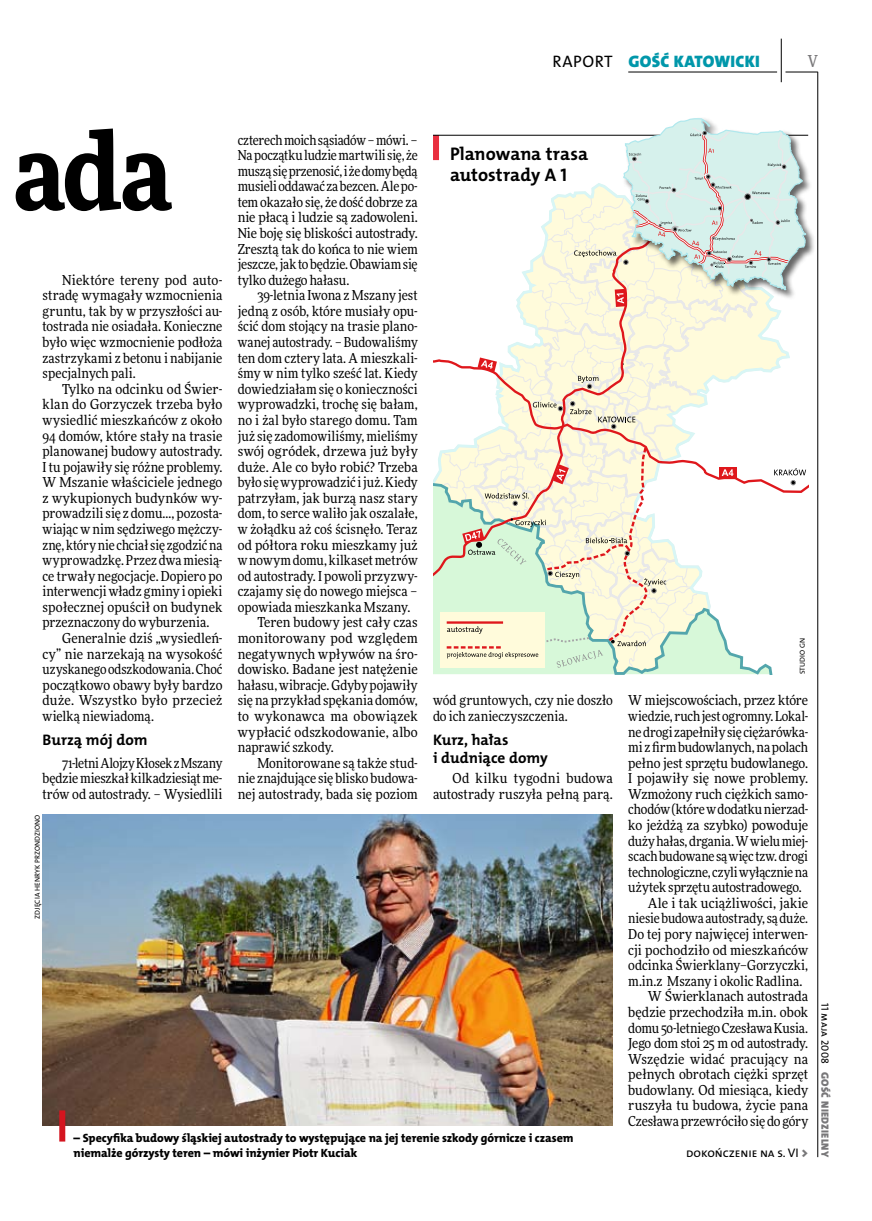
<style>
.page{position:relative;width:872px;height:1221px;background:#fff}
.page>*{position:absolute;margin:0;border:0;box-sizing:border-box;transform-origin:0 0}
.t1{font:900 108px "Freeday Narrow";color:#000}
.t2{font:18.3px/20.7px "The Mix HP7 Bld";color:#000}
.t3{font:16.65px "The Mix HP9 Blk";letter-spacing:.02em;color:#0097aa}
.t4{font:16.65px "The Mix HP5 Plain";letter-spacing:.03em;color:#000}
.t5{font:500 16.5px "Freeday Narrow";color:#787779;scale:.9 1}
.t6{font:15.3px/17.7px "The Mix HP7 Bld";color:#000}
.t7{font:13.8px/15.6px "Freeday Narrow News";color:#000;text-align:justify}
.t8{font:13.8px "Freeday Narrow News";letter-spacing:.02em;color:#000}
.t9{font:13.8px "Freeday Narrow News";letter-spacing:-.02em;color:#000}
.t10{font:12.45px "The Mix HP5 Plain";letter-spacing:-.005em;color:#000}
.t11{font:12px/15.6px "The Mix HP8 Ex Bld";letter-spacing:-.005em;color:#000}
.t12{font:10.5px "The Mix HP9 Blk";letter-spacing:.025em;color:#787779}
.t13{font:10.5px "The Mix HP5 Plain";letter-spacing:.015em;color:#000}
.t14{font:7.2px "The Mix HP5 Plain";letter-spacing:.01em;color:#000}
.s1{font-family:"The Mix HP9 Blk";color:#787779}
</style>
<div class="page">
<hr style="left:817px;top:72px;width:1px;height:1084px;background:#000">
<hr style="left:781px;top:39px;width:1px;height:43px;background:#000">
<hr style="left:785px;top:72px;width:32px;height:1px;background:#000">
<hr style="left:628px;top:72px;width:149px;height:1px;background:#000">
<div style="left:622px;top:117px;width:201px;height:199px;background:#000;opacity:.6"></div>
<svg style="left:433px;top:118px;width:375px;height:556px"></svg>
<img style="left:43px;top:814px;width:570px;height:311px">
<div style="left:59px;top:1110px;width:6px;height:31px;background:#d4151f"></div>
<p class="t4" style="left:552px;top:50px;width:59px">raport</p>
<p class="t3" style="left:628px;top:50px;width:133px">GOŚĆ KATOWICKI</p>
<p class="t5" style="left:807px;top:50px;width:13px">V</p>
<h1 class="t1" style="left:13px;top:100px;width:160px">ada</h1>
<p class="t7" style="left:43px;top:272px;width:181px;text-indent:20px">Niektóre tereny pod auto&shy;stradę wymagały wzmocnienia gruntu, tak by w przyszłości au&shy;tostrada nie osiadała. Konieczne było więc wzmocnienie podłoża zastrzykami z betonu i nabijanie specjalnych pali.</p>
<p class="t7" style="left:62px;top:381px;width:162px">Tylko na odcinku od Świer-</p>
<p class="t7" style="left:43px;top:396px;width:181px">klan do Gorzyczek trzeba było</p>
<p class="t7" style="left:43px;top:412px;width:181px">wysiedlić mieszkańców z około</p>
<p class="t7" style="left:43px;top:427px;width:181px">94 domów, które stały na trasie</p>
<p class="t7" style="left:43px;top:443px;width:181px">planowanej budowy autostrady.</p>
<p class="t7" style="left:43px;top:459px;width:181px">I tu pojawiły się różne problemy.</p>
<p class="t7" style="left:43px;top:474px;width:181px">W Mszanie właściciele jednego</p>
<p class="t7" style="left:43px;top:490px;width:181px">z wykupionych budynków wy-</p>
<p class="t7" style="left:43px;top:505px;width:181px">prowadzili się z domu…, pozosta-</p>
<p class="t7" style="left:43px;top:521px;width:181px">wiając w nim sędziwego mężczy-</p>
<p class="t7" style="left:43px;top:536px;width:181px">znę, który nie chciał się zgodzić na</p>
<p class="t7" style="left:43px;top:552px;width:181px">wyprowadzkę. Przez dwa miesią-</p>
<p class="t7" style="left:43px;top:568px;width:181px">ce trwały negocjacje. Dopiero po</p>
<p class="t7" style="left:43px;top:583px;width:181px">interwencji władz gminy i opieki</p>
<p class="t7" style="left:43px;top:599px;width:181px">społecznej opuścił on budynek</p>
<p class="t7" style="left:43px;top:614px;width:168px">przeznaczony do wyburzenia.</p>
<p class="t7" style="left:62px;top:630px;width:162px">Generalnie dziś „wysiedleń-</p>
<p class="t7" style="left:43px;top:645px;width:181px">cy” nie narzekają na wysokość</p>
<p class="t7" style="left:43px;top:661px;width:181px">uzyskanego odszkodowania. Choć</p>
<p class="t7" style="left:43px;top:677px;width:181px">początkowo obawy były bardzo</p>
<p class="t7" style="left:43px;top:692px;width:181px">duże. Wszystko było przecież</p>
<p class="t7" style="left:43px;top:708px;width:113px">wielką niewiadomą.</p>
<p class="t6" style="left:43px;top:731px;width:107px">Burzą mój dom</p>
<p class="t7" style="left:43px;top:754px;width:181px;text-indent:20px">71-letni Alojzy Kłosek zMszany będzie mieszkał kilkadziesiąt me&shy;trów od autostrady. – Wysiedlili</p>
<p class="t14" style="left:33px;top:918px;width:106px;rotate:-90deg">zdj ęcia Hen ryk Przondziono</p>
<p class="t7" style="left:238px;top:132px;width:181px">czterech moich sąsiadów – mówi. – Na początku ludzie martwili się, że muszą się przenosić, iże domy będą musieli oddawać za bezcen. Ale po&shy;tem okazało się, że dość dobrze za nie płacą i ludzie są zadowoleni.<br>Nie boję się bliskości autostrady.<br>Zresztą tak do końca to nie wiem jeszcze, jak to będzie. Obawiam się tylko dużego hałasu.</p>
<p class="t7" style="left:257px;top:287px;width:162px">39-letnia Iwona z Mszany jest</p>
<p class="t7" style="left:238px;top:303px;width:181px">jedną z osób, które musiały opu-</p>
<p class="t7" style="left:238px;top:318px;width:181px">ścić dom stojący na trasie plano-</p>
<p class="t7" style="left:238px;top:334px;width:181px">wanej autostrady. – Budowaliśmy</p>
<p class="t7" style="left:238px;top:350px;width:181px">ten dom cztery lata. A mieszkali-</p>
<p class="t7" style="left:238px;top:365px;width:181px">śmy w nim tylko sześć lat. Kiedy</p>
<p class="t7" style="left:238px;top:381px;width:181px">dowiedziałam się o konieczności</p>
<p class="t7" style="left:238px;top:396px;width:181px">wyprowadzki, trochę się bałam,</p>
<p class="t7" style="left:238px;top:412px;width:181px">no i żal było starego domu. Tam</p>
<p class="t7" style="left:238px;top:427px;width:181px">już się zadomowiliśmy, mieliśmy</p>
<p class="t7" style="left:238px;top:443px;width:181px">swój ogródek, drzewa już były</p>
<p class="t7" style="left:238px;top:459px;width:181px">duże. Ale co było robić? Trzeba</p>
<p class="t7" style="left:238px;top:474px;width:181px">było się wyprowadzić ijuż. Kiedy</p>
<p class="t7" style="left:238px;top:490px;width:181px">patrzyłam, jak burzą nasz stary</p>
<p class="t7" style="left:238px;top:505px;width:181px">dom, to serce waliło jak oszalałe,</p>
<p class="t7" style="left:238px;top:521px;width:181px">w żołądku aż coś ścisnęło. Teraz</p>
<p class="t7" style="left:238px;top:536px;width:181px">od półtora roku mieszkamy już</p>
<p class="t7" style="left:238px;top:552px;width:181px">wnowym domu, kilkaset metrów</p>
<p class="t7" style="left:238px;top:568px;width:181px">od autostrady. I powoli przyzwy-</p>
<p class="t7" style="left:238px;top:583px;width:181px">czajamy się do nowego miejsca –</p>
<p class="t7" style="left:238px;top:599px;width:174px">opowiada mieszkanka Mszany.</p>
<p class="t7" style="left:257px;top:614px;width:162px">Teren budowy jest cały czas</p>
<p class="t7" style="left:238px;top:630px;width:181px">monitorowany pod względem</p>
<p class="t7" style="left:238px;top:645px;width:181px">negatywnych wpływów na śro-</p>
<p class="t7" style="left:238px;top:661px;width:181px">dowisko. Badane jest natężenie</p>
<p class="t7" style="left:238px;top:677px;width:181px">hałasu, wibracje. Gdyby pojawiły</p>
<p class="t7" style="left:238px;top:692px;width:181px">się na przykład spękania domów,</p>
<p class="t8" style="left:238px;top:707px;width:181px">to wykonawca ma obowiązek</p>
<p class="t8" style="left:238px;top:723px;width:181px">wypłacić odszkodowanie, albo</p>
<p class="t7" style="left:238px;top:739px;width:98px">naprawić szkody.</p>
<p class="t7" style="left:257px;top:754px;width:162px">Monitorowane są także stud-</p>
<p class="t7" style="left:238px;top:770px;width:181px">nie znajdujące się blisko budowa-</p>
<p class="t7" style="left:238px;top:786px;width:181px">nej autostrady, bada się poziom</p>
<h2 class="t2" style="left:450px;top:144px;width:140px">Planowana trasa autostrady A 1</h2>
<p class="t7" style="left:433px;top:692px;width:181px">wód gruntowych, czy nie doszło do ich zanieczyszczenia.</p>
<p class="t6" style="left:433px;top:731px;width:116px">Kurz, hałas<br>i dudniące domy</p>
<p class="t7" style="left:433px;top:770px;width:181px;text-align:right">Od kilku tygodni budowa autostrady ruszyła pełną parą.</p>
<p class="t11" style="left:74px;top:1129px;width:500px">– Specyfika budowy śląskiej autostrady to występujące na jej terenie szkody górnicze i czasem niemalże górzysty teren – mówi inżynier Piotr Kuciak</p>
<p class="t14" style="left:797px;top:674px;width:37px;rotate:-90deg">studio gn</p>
<p class="t7" style="left:628px;top:692px;width:181px">W miejscowościach, przez które</p>
<p class="t7" style="left:628px;top:708px;width:181px">wiedzie, ruch jest ogromny. Lokal-</p>
<p class="t7" style="left:628px;top:723px;width:181px">ne drogi zapełniły się ciężarówka-</p>
<p class="t7" style="left:628px;top:739px;width:181px">mi zfirm budowlanych, na polach</p>
<p class="t7" style="left:628px;top:754px;width:181px">pełno jest sprzętu budowlanego.</p>
<p class="t7" style="left:628px;top:770px;width:181px">I pojawiły się nowe problemy.</p>
<p class="t7" style="left:628px;top:786px;width:181px">Wzmożony ruch ciężkich samo-</p>
<p class="t7" style="left:628px;top:801px;width:181px">chodów (które wdodatku nierzad-</p>
<p class="t7" style="left:628px;top:817px;width:181px">ko jeżdżą za szybko) powoduje</p>
<p class="t7" style="left:628px;top:832px;width:181px">duży hałas, drgania. Wwielu miej-</p>
<p class="t7" style="left:628px;top:848px;width:181px">scach budowane są więc tzw. drogi</p>
<p class="t7" style="left:628px;top:863px;width:181px">technologiczne, czyli wyłącznie na</p>
<p class="t7" style="left:628px;top:879px;width:175px">użytek sprzętu autostradowego.</p>
<p class="t7" style="left:648px;top:895px;width:162px">Ale i tak uciążliwości, jakie</p>
<p class="t7" style="left:628px;top:910px;width:181px">niesie budowa autostrady, są duże.</p>
<p class="t7" style="left:628px;top:926px;width:181px">Do tej pory najwięcej interwen-</p>
<p class="t7" style="left:628px;top:941px;width:181px">cji pochodziło od mieszkańców</p>
<p class="t7" style="left:628px;top:957px;width:181px">odcinka Świerklany–Gorzyczki,</p>
<p class="t7" style="left:628px;top:972px;width:176px">m.in.z Mszany i okolic Radlina.</p>
<p class="t7" style="left:648px;top:988px;width:162px">W Świerklanach autostrada</p>
<p class="t7" style="left:628px;top:1004px;width:181px">będzie przechodziła m.in. obok</p>
<p class="t7" style="left:628px;top:1019px;width:181px">domu 50-letniego Czesława Kusia.</p>
<p class="t9" style="left:628px;top:1034px;width:181px">Jego dom stoi 25 m od autostrady.</p>
<p class="t7" style="left:628px;top:1050px;width:181px">Wszędzie widać pracujący na</p>
<p class="t7" style="left:628px;top:1066px;width:181px">pełnych obrotach ciężki sprzęt</p>
<p class="t7" style="left:628px;top:1081px;width:181px">budowlany. Od miesiąca, kiedy</p>
<p class="t7" style="left:628px;top:1097px;width:181px">ruszyła tu budowa, życie pana</p>
<p class="t7" style="left:628px;top:1112px;width:181px">Czesława przewróciło się do góry</p>
<p class="t10" style="left:686px;top:1144px;width:123px">dokończenie na s. VI <span class="s1">&gt;</span></p>
<p class="t13" style="left:832px;top:1002px;width:62px;rotate:90deg">11 maja 2008</p>
<p class="t12" style="left:832px;top:1071px;width:87px;rotate:90deg">GOŚĆ NIEDZIELNY</p>
</div>
